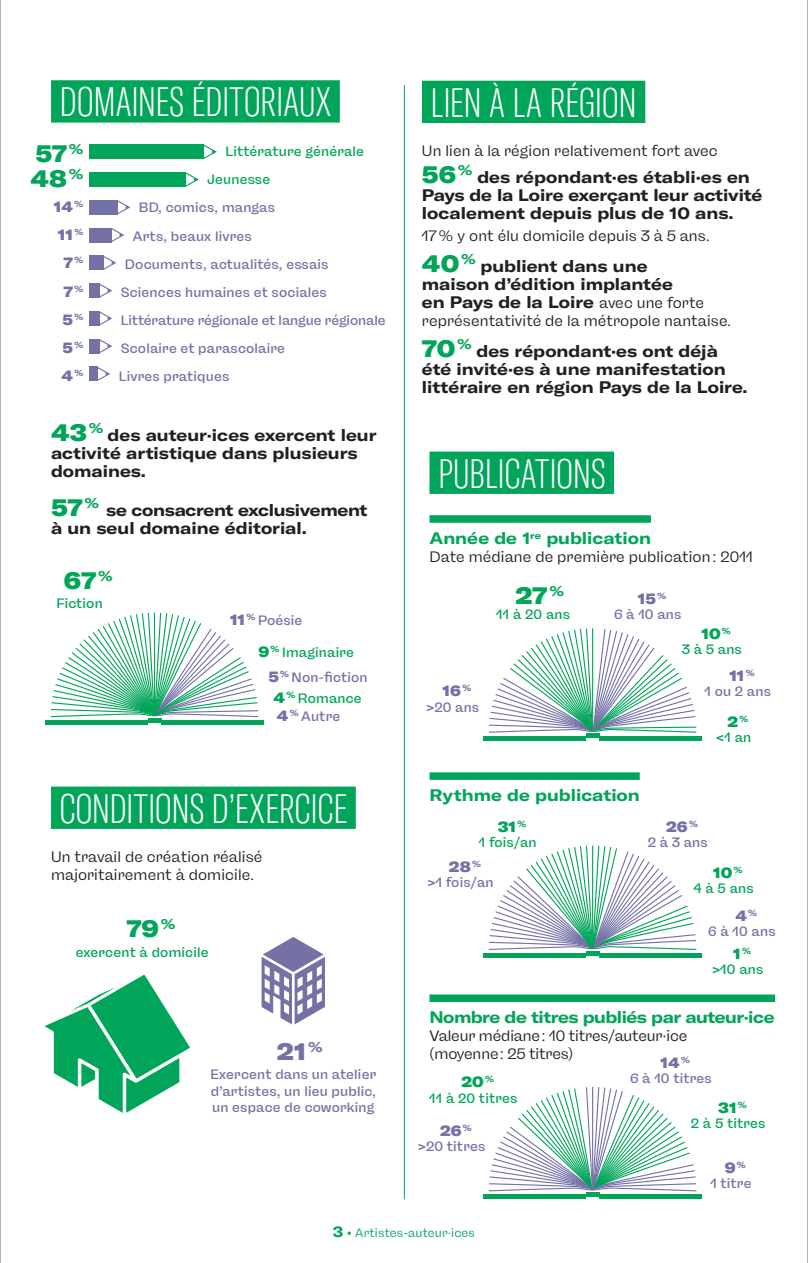
<style>
.page{position:relative;width:808px;height:1263px;background:#fff}
.page>*{position:absolute;margin:0;border:0;box-sizing:border-box;transform-origin:0 0}
.t1{font:100 extra-condensed 40.5px "GT America";letter-spacing:-.005em;color:#fff}
.t2{font:24px/25.2px "GT America Trial Ext Bl";letter-spacing:-.005em;color:#00a559}
.t3{font:24px "GT America Trial Ext Bl";color:#7371a6}
.t4{font:700 expanded 16.5px/18px "GT America";color:#231f20}
.t5{font:700 expanded 16.5px "GT America";color:#00a559}
.t6{font:700 expanded 16.5px "GT America";letter-spacing:-.03em;color:#00a559}
.t7{font:15px/18px "Freigeist";letter-spacing:.01em;color:#231f20}
.t8{font:15px/28.2px "GT America Trial Ext Bl";color:#7371a6;text-align:right}
.t9{font:15px "GT America Trial Ext Bl";color:#00a559}
.t10{font:500 13.5px/16.2px "Freigeist";letter-spacing:.015em;color:#7371a6;text-align:justify}
.t11{font:500 13.5px/28px "Freigeist";letter-spacing:.015em;color:#00a559}
.t12{font:500 13.5px "Freigeist";letter-spacing:-.005em;color:#7371a6}
.t13{font:12px "Freigeist";letter-spacing:.015em;color:#00a559}
.s1{font-family:"GT America Trial Ext Bl";font-weight:400;font-size:15px}
.s2{font-family:"GT America Trial Ext Bl";font-weight:400;font-size:15px;color:#00a559}
.s3{color:#00a559}
.s4{font-family:"GT America Trial Ext Bl";font-weight:400;font-size:15px;color:#7371a6}
.s5{color:#7371a6}
.s6{font-family:"Freigeist";font-weight:400;font-stretch:normal;font-size:15px}
.s7{font-family:"GT America";font-weight:700;font-stretch:expanded;font-size:15px}
</style>
<div class="page">
<div style="left:51px;top:786px;width:305px;height:43px;background:#00a559"></div>
<div style="left:429px;top:452px;width:185px;height:42px;background:#00a559"></div>
<div style="left:429px;top:515px;width:222px;height:8px;background:#00a559"></div>
<div style="left:429px;top:772px;width:211px;height:8px;background:#00a559"></div>
<div style="left:429px;top:994px;width:346px;height:8px;background:#00a559"></div>
<div style="left:51px;top:80px;width:289px;height:43px;background:#00a559"></div>
<div style="left:422px;top:81px;width:223px;height:42px;background:#00a559"></div>
<svg style="left:204px;top:145px;width:13px;height:14px"></svg>
<div style="left:89px;top:145px;width:115px;height:14px;background:#00a559"></div>
<svg style="left:186px;top:172px;width:13px;height:15px"></svg>
<div style="left:89px;top:172px;width:97px;height:15px;background:#00a559"></div>
<svg style="left:117px;top:200px;width:13px;height:14px"></svg>
<div style="left:89px;top:200px;width:28px;height:14px;background:#7371a6"></div>
<svg style="left:111px;top:228px;width:13px;height:14px"></svg>
<div style="left:89px;top:228px;width:22px;height:14px;background:#7371a6"></div>
<svg style="left:103px;top:256px;width:13px;height:14px"></svg>
<div style="left:89px;top:256px;width:14px;height:14px;background:#7371a6"></div>
<svg style="left:99px;top:284px;width:13px;height:14px"></svg>
<div style="left:89px;top:284px;width:10px;height:14px;background:#7371a6"></div>
<svg style="left:99px;top:311px;width:13px;height:14px"></svg>
<div style="left:89px;top:311px;width:10px;height:14px;background:#7371a6"></div>
<svg style="left:99px;top:339px;width:13px;height:14px"></svg>
<div style="left:89px;top:339px;width:10px;height:14px;background:#7371a6"></div>
<svg style="left:97px;top:367px;width:13px;height:14px"></svg>
<div style="left:89px;top:367px;width:8px;height:14px;background:#7371a6"></div>
<svg style="left:46px;top:612px;width:217px;height:113px"></svg>
<svg style="left:45px;top:974px;width:145px;height:139px"></svg>
<svg style="left:262px;top:937px;width:63px;height:87px"></svg>
<svg style="left:484px;top:628px;width:217px;height:112px"></svg>
<svg style="left:484px;top:845px;width:217px;height:112px"></svg>
<svg style="left:484px;top:1087px;width:217px;height:112px"></svg>
<hr style="left:404px;top:85px;width:1px;height:1114px;background:#00a559">
<hr style="left:807px;top:0;width:1px;height:1263px;background:#939598">
<hr style="left:0;top:0;width:1px;height:1263px;background:#939598">
<h1 class="t1" style="left:60px;top:80px;width:273px">DOMAINES ÉDITORIAUX</h1>
<h2 class="t2" style="left:30px;top:143px;width:54px">57<sup>%<br></sup>48<sup>%</sup></h2>
<p class="t8" style="left:54px;top:194px;width:31px">14<sup>%<br></sup>11<sup>%<br></sup>7<sup>%<br></sup>7<sup>%<br></sup>5<sup>%<br></sup>5<sup>%<br></sup>4<sup>%</sup></p>
<p class="t11" style="left:207px;top:138px;width:158px;text-indent:18px">Littérature générale<br>Jeunesse</p>
<p class="t10" style="left:139px;top:200px;width:137px">BD, comics, mangas</p>
<p class="t10" style="left:133px;top:228px;width:120px">Arts, beaux livres</p>
<p class="t10" style="left:125px;top:256px;width:205px">Documents, actualités, essais</p>
<p class="t10" style="left:121px;top:284px;width:207px">Sciences humaines et sociales</p>
<p class="t12" style="left:121px;top:314px;width:266px">Littérature régionale et langue régionale</p>
<p class="t10" style="left:121px;top:340px;width:166px">Scolaire et parascolaire</p>
<p class="t10" style="left:119px;top:368px;width:112px">Livres pratiques</p>
<h2 class="t2" style="left:51px;top:421px;width:54px">43<sup>%</sup></h2>
<p class="t4" style="left:51px;top:425px;width:327px;text-indent:57px">des auteur·ices exercent leur activité artistique dans plusieurs domaines.</p>
<h2 class="t2" style="left:51px;top:497px;width:49px">57<sup>%</sup></h2>
<p class="t4" style="left:51px;top:501px;width:318px;text-indent:55px">se consacrent exclusivement à un seul domaine éditorial.</p>
<h2 class="t2" style="left:64px;top:569px;width:50px">67<sup>%</sup></h2>
<p class="t11" style="left:56px;top:590px;width:48px">Fiction</p>
<p class="t10" style="left:230px;top:613px;width:74px"><span class="s1">11</span><sup>%</sup> Poésie</p>
<p class="t10" style="left:268px;top:640px;width:101px;line-height:25.5px;text-indent:-10px"><span class="s2">9</span><sup>%</sup> <span class="s3">Imaginaire<br></span><span class="s1">5</span><sup>%</sup> Non-fiction</p>
<p class="t11" style="left:273px;top:690px;width:90px;line-height:18px"><span class="s1">4</span><sup>%</sup> Romance<br><span class="s4">4</span><sup>%</sup> <span class="s5">Autre</span></p>
<h1 class="t1" style="left:60px;top:786px;width:289px">CONDITIONS D’EXERCICE</h1>
<p class="t7" style="left:51px;top:848px;width:213px">Un travail de création réalisé majoritairement à domicile.</p>
<h2 class="t2" style="left:126px;top:918px;width:50px">79<sup>%</sup></h2>
<p class="t11" style="left:76px;top:938px;width:134px">exercent à domicile</p>
<h2 class="t3" style="left:277px;top:1041px;width:47px">21<sup>%</sup></h2>
<p class="t10" style="left:210px;top:1067px;width:167px">Exercent dans un atelier d’artistes, un lieu public, un espace de coworking</p>
<h1 class="t1" style="left:430px;top:80px;width:208px">LIEN À LA RÉGION</h1>
<p class="t7" style="left:422px;top:142px;width:297px">Un lien à la région relativement fort avec</p>
<h2 class="t2" style="left:422px;top:163px;width:52px">56<sup>%</sup></h2>
<p class="t4" style="left:422px;top:168px;width:342px;text-indent:55px">des répondant·es établi·es en<br>Pays de la Loire exerçant leur activité localement depuis plus de 10 ans.</p>
<p class="t7" style="left:422px;top:227px;width:290px">17 % y ont élu domicile depuis 3 à 5 ans.</p>
<h2 class="t2" style="left:422px;top:252px;width:55px">40<sup>%</sup></h2>
<p class="t4" style="left:422px;top:257px;width:284px;text-indent:59px">publient dans une maison d’édition implantée<br>en Pays de la Loire <span class="s6">avec une forte</span></p>
<p class="t7" style="left:422px;top:312px;width:311px">représentativité de la métropole nantaise.</p>
<h2 class="t2" style="left:422px;top:338px;width:51px">70<sup>%</sup></h2>
<p class="t4" style="left:422px;top:342px;width:327px;text-indent:55px">des répondant·es ont déjà été invité·es à une manifestation littéraire en région Pays de la Loire.</p>
<h1 class="t1" style="left:438px;top:451px;width:169px">PUBLICATIONS</h1>
<p class="t5" style="left:429px;top:528px;width:223px">Année de 1<sup>re</sup> publication</p>
<p class="t7" style="left:429px;top:548px;width:325px">Date médiane de première publication : 2011</p>
<h2 class="t2" style="left:515px;top:584px;width:50px">27<sup>%</sup></h2>
<p class="t11" style="left:496px;top:601px;width:75px">11 à 20 ans</p>
<p class="t8" style="left:443px;top:678px;width:30px">16<sup>%</sup></p>
<p class="t10" style="left:426px;top:699px;width:55px">&gt;20 ans</p>
<p class="t8" style="left:638px;top:585px;width:30px">15<sup>%</sup></p>
<p class="t10" style="left:614px;top:607px;width:69px">6 à 10 ans</p>
<p class="t9" style="left:701px;top:628px;width:31px">10<sup>%</sup></p>
<p class="t11" style="left:682px;top:636px;width:62px">3 à 5 ans</p>
<p class="t8" style="left:729px;top:662px;width:27px">11<sup>%</sup></p>
<p class="t10" style="left:704px;top:684px;width:68px">1 ou 2 ans</p>
<p class="t9" style="left:727px;top:715px;width:22px">2<sup>%</sup></p>
<p class="t11" style="left:716px;top:724px;width:37px">&lt;1 an</p>
<p class="t5" style="left:429px;top:785px;width:212px">Rythme de publication</p>
<p class="t9" style="left:498px;top:821px;width:30px">31<sup>%</sup></p>
<p class="t11" style="left:479px;top:829px;width:59px">1 fois/an</p>
<p class="t8" style="left:449px;top:854px;width:34px">28<sup>%</sup></p>
<p class="t10" style="left:428px;top:875px;width:67px">&gt;1 fois/an</p>
<p class="t8" style="left:666px;top:814px;width:33px">26<sup>%</sup></p>
<p class="t10" style="left:648px;top:835px;width:62px">2 à 3 ans</p>
<p class="t9" style="left:713px;top:866px;width:31px">10<sup>%</sup></p>
<p class="t11" style="left:694px;top:875px;width:62px">4 à 5 ans</p>
<p class="t8" style="left:735px;top:902px;width:23px">4<sup>%</sup></p>
<p class="t10" style="left:708px;top:923px;width:69px">6 à 10 ans</p>
<p class="t9" style="left:733px;top:947px;width:19px">1<sup>%</sup></p>
<p class="t11" style="left:712px;top:956px;width:53px">&gt;10 ans</p>
<p class="t6" style="left:429px;top:1007px;width:346px">Nombre de titres publiés par auteur·ice</p>
<p class="t7" style="left:429px;top:1027px;width:259px">Valeur médiane : 10 titres/auteur·ice (moyenne : 25 titres)</p>
<p class="t8" style="left:661px;top:1049px;width:31px">14<sup>%</sup></p>
<p class="t10" style="left:630px;top:1070px;width:83px">6 à 10 titres</p>
<p class="t9" style="left:461px;top:1076px;width:34px">20<sup>%</sup></p>
<p class="t11" style="left:429px;top:1084px;width:90px">11 à 20 titres</p>
<p class="t9" style="left:718px;top:1101px;width:30px">31<sup>%</sup></p>
<p class="t11" style="left:691px;top:1110px;width:76px">2 à 5 titres</p>
<p class="t8" style="left:440px;top:1117px;width:33px">26<sup>%</sup></p>
<p class="t10" style="left:418px;top:1138px;width:69px">&gt;20 titres</p>
<p class="t8" style="left:725px;top:1154px;width:22px">9<sup>%</sup></p>
<p class="t10" style="left:710px;top:1175px;width:43px">1 titre</p>
<p class="t13" style="left:333px;top:1228px;width:144px"><span class="s7">3</span> • Artistes-auteur·ices</p>
</div>
